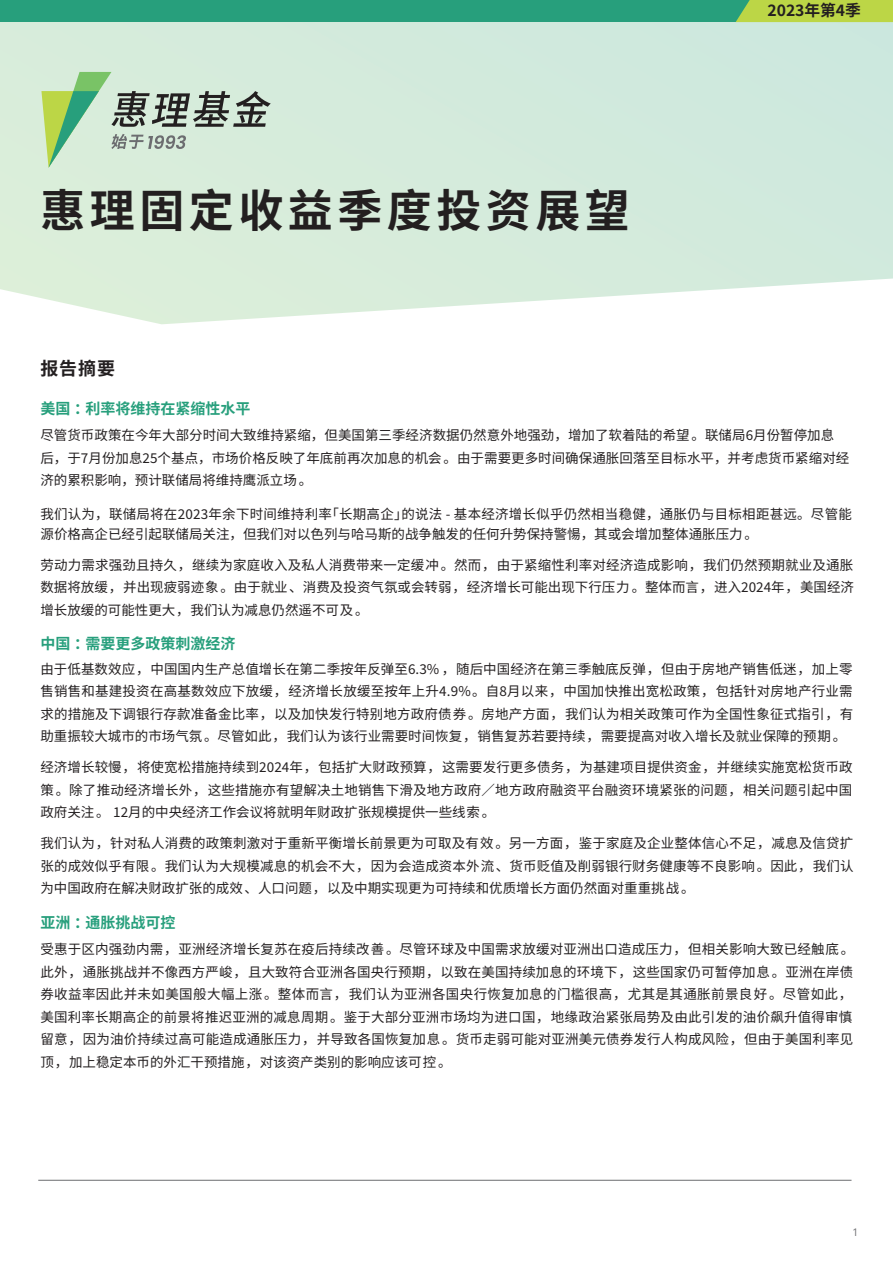
<style>
.page{position:relative;width:893px;height:1263px;background:#fff}
.page>*{position:absolute;margin:0;border:0;box-sizing:border-box;transform-origin:0 0}
.Paragraph_-_TC{font:700 45px "Noto Sans SC";letter-spacing:.1em;color:#231f20}
.Paragraph_-_TC-2{font:700 18px "Noto Sans SC";color:#231f20}
._01_Heading_1_Table{font:700 15.75px "Noto Sans SC";letter-spacing:-.005em;color:#231f20}
.Paragraph_-_TC-3{font:700 15px "Noto Sans SC";color:#279f7c}
.Paragraph_-_TC-4{font:13.5px/22.5px "Noto Sans SC";color:#231f20;text-align:justify}
.t1{font:10.5px "Open Sans";color:#6c6d70}
</style>
<div class="page">
<svg style="left:0;top:21px;width:893px;height:303px;background:#d7ecde"></svg>
<div style="left:0;top:0;width:893px;height:21px;background:#279f7c"></div>
<svg style="left:41px;top:72px;width:230px;height:96px;background:#b5cdb4"></svg>
<div style="left:736px;top:0;width:157px;height:22px;background:#bcd646"></div>
<hr style="left:38px;top:1180px;width:813px;height:1px;background:#6c6d70">
<p class="Paragraph_-_TC" style="left:40px;top:185px;width:591px">惠理固定收益季度投资展望</p>
<p class="_01_Heading_1_Table" style="left:768px;top:2px;width:95px">2023年第4季</p>
<p class="Paragraph_-_TC-2" style="left:40px;top:358px;width:76px">报告摘要</p>
<p class="Paragraph_-_TC-3" style="left:40px;top:400px;width:212px">美国：利率将维持在紧缩性水平</p>
<p class="Paragraph_-_TC-4" style="left:40px;top:424px;width:810px;text-align:left">尽管货币政策在今年大部分时间大致维持紧缩，但美国第三季经济数据仍然意外地强劲，增加了软着陆的希望。联储局6月份暂停加息后，于7月份加息25个基点，市场价格反映了年底前再次加息的机会。由于需要更多时间确保通胀回落至目标水平，并考虑货币紧缩对经济的累积影响，预计联储局将维持鹰派立场。</p>
<p class="Paragraph_-_TC-4" style="left:40px;top:504px;width:813px;line-height:20.2px">我们认为，联储局将在2023年余下时间维持利率「长期高企」的说法 - 基本经济增长似乎仍然相当稳健，通胀仍与目标相距甚远。尽管能源价格高企已经引起联储局关注，但我们对以色列与哈马斯的战争触发的任何升势保持警愓，其或会增加整体通胀压力。</p>
<p class="Paragraph_-_TC-4" style="left:40px;top:554px;width:815px">劳动力需求强劲且持久，继续为家庭收入及私人消费带来一定缓冲。然而，由于紧缩性利率对经济造成影响，我们仍然预期就业及通胀数据将放缓，并出现疲弱迹象。由于就业、消费及投资气氛或会转弱，经济增长可能出现下行压力。整体而言，进入2024年，美国经济增长放缓的可能性更大，我们认为减息仍然遥不可及。</p>
<p class="Paragraph_-_TC-3" style="left:40px;top:635px;width:196px">中国：需要更多政策刺激经济</p>
<p class="Paragraph_-_TC-4" style="left:40px;top:658px;width:814px">由于低基数效应，中国国内生产总值增长在第二季按年反弹至6.3% ，随后中国经济在第三季触底反弹，但由于房地产销售低迷，加上零售销售和基建投资在高基数效应下放缓，经济增长放缓至按年上升4.9%。自8月以来，中国加快推出宽松政策，包括针对房地产行业需求的措施及下调银行存款准备金比率，以及加快发行特别地方政府债券。房地产方面，我们认为相关政策可作为全国性象征式指引，有助重振较大城市的市场气氛。尽管如此，我们认为该行业需要时间恢复，销售复苏若要持续，需要提高对收入增长及就业保障的预期。</p>
<p class="Paragraph_-_TC-4" style="left:40px;top:756px;width:814px">经济增长较慢，将使宽松措施持续到2024年，包括扩大财政预算，这需要发行更多债务，为基建项目提供资金，并继续实施宽松货币政策。除了推动经济增长外，这些措施亦有望解决土地销售下滑及地方政府／地方政府融资平台融资环境紧张的问题，相关问题引起中国政府关注。 12月的中央经济工作会议将就明年财政扩张规模提供一些线索。</p>
<p class="Paragraph_-_TC-4" style="left:40px;top:832px;width:815px">我们认为，针对私人消费的政策刺激对于重新平衡增长前景更为可取及有效。另一方面，鉴于家庭及企业整体信心不足，减息及信贷扩张的成效似乎有限。我们认为大规模减息的机会不大，因为会造成资本外流、货币贬值及削弱银行财务健康等不良影响。因此，我们认为中国政府在解决财政扩张的成效、人口问题，以及中期实现更为可持续和优质增长方面仍然面对重重挑战。</p>
<p class="Paragraph_-_TC-3" style="left:40px;top:914px;width:136px">亚洲：通胀挑战可控</p>
<p class="Paragraph_-_TC-4" style="left:40px;top:938px;width:815px;text-align:left">受惠于区内强劲内需，亚洲经济增长复苏在疫后持续改善。尽管环球及中国需求放缓对亚洲出口造成压力，但相关影响大致已经触底。此外，通胀挑战并不像西方严峻，且大致符合亚洲各国央行预期，以致在美国持续加息的环境下，这些国家仍可暂停加息。亚洲在岸债券收益率因此并未如美国般大幅上涨。整体而言，我们认为亚洲各国央行恢复加息的门槛很高，尤其是其通胀前景良好。尽管如此，美国利率长期高企的前景将推迟亚洲的减息周期。鉴于大部分亚洲市场均为进口国，地缘政治紧张局势及由此引发的油价飙升值得审慎留意，因为油价持续过高可能造成通胀压力，并导致各国恢复加息。货币走弱可能对亚洲美元债券发行人构成风险，但由于美国利率见顶，加上稳定本币的外汇干预措施，对该资产类别的影响应该可控。</p>
<p class="t1" style="left:853px;top:1225px;width:8px">1</p>
</div>
